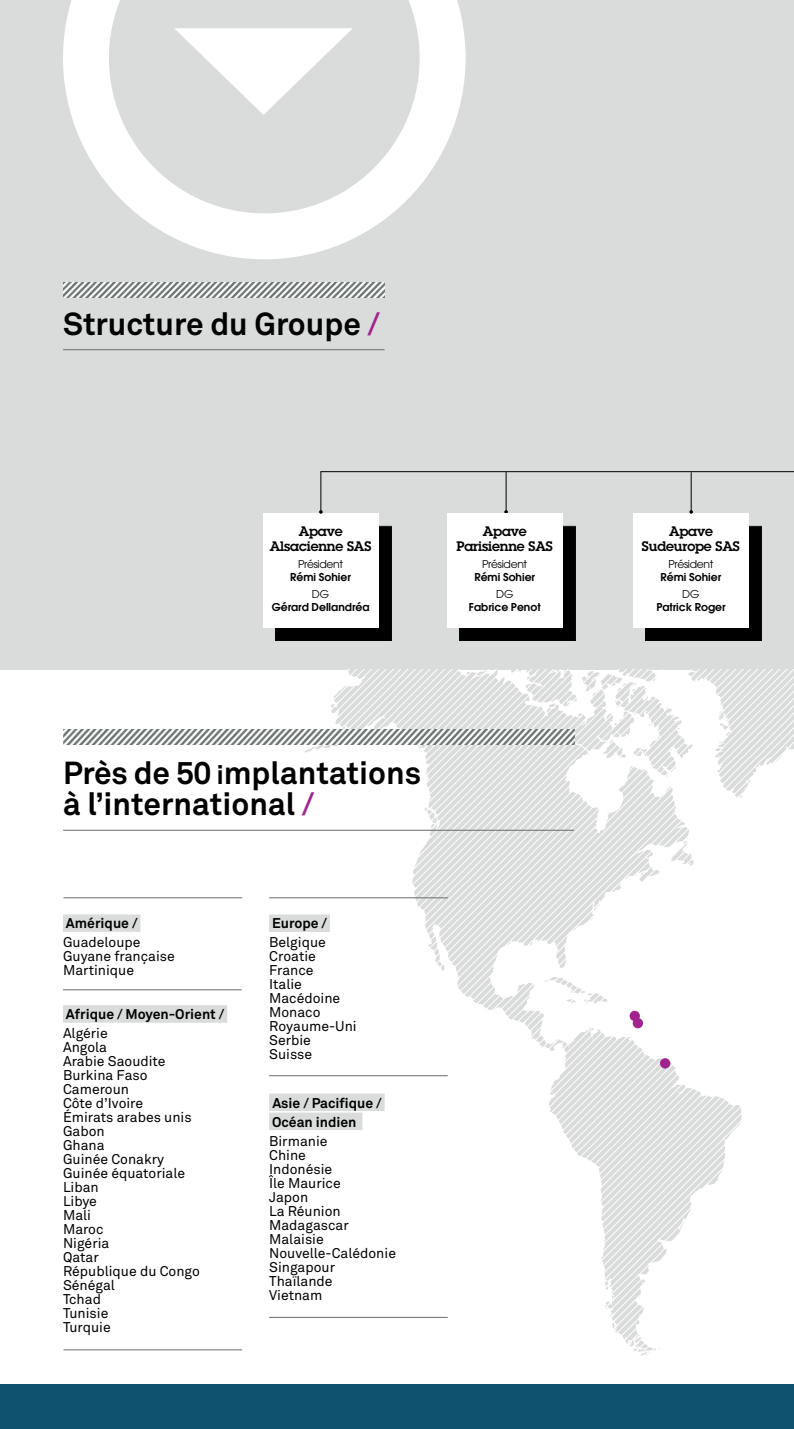
<style>
.page{position:relative;width:794px;height:1429px;background:#fff}
.page>*{position:absolute;margin:0;border:0;box-sizing:border-box;transform-origin:0 0}
.t1{font:700 31.5px/31.5px "Akkurat";color:#000001}
.t2{font:14px/14px "Akkurat";color:#000001}
.t3{font:700 14px/18.9px "Akkurat";color:#000001}
.t4{font:600 13.47px/14.3px "Lubalin Graph";letter-spacing:-.01em;color:#000001;text-align:center}
.t5{font:600 10.85px "Avant Garde";color:#000001}
.t6{font:10.85px "Avant Garde";letter-spacing:-.03em;color:#000001}
.s1{color:#a1238d}
.s2{font-size:26.25px}
</style>
<div class="page">
<div style="left:0;top:1383px;width:794px;height:46px;background:#0f5270"></div>
<div style="left:0;top:0;width:794px;height:821px;background:#dadcdb"></div>
<hr style="left:63px;top:349px;width:321px;height:1px;background:#666f6a">
<img style="left:63px;top:283px;width:321px;height:15px">
<div style="left:0;top:670px;width:794px;height:713px;background:#fff"></div>
<svg style="left:303px;top:670px;width:439px;height:672px"></svg>
<svg style="left:539px;top:975px;width:70px;height:53px"></svg>
<svg style="left:626px;top:1334px;width:36px;height:22px"></svg>
<svg style="left:604px;top:1280px;width:12px;height:21px"></svg>
<svg style="left:507px;top:670px;width:287px;height:143px"></svg>
<div style="left:660px;top:1058px;width:10px;height:10px;background:#a1238d;border-radius:50%"></div>
<div style="left:632px;top:1018px;width:11px;height:10px;background:#a1238d;border-radius:50%"></div>
<div style="left:629px;top:1011px;width:11px;height:10px;background:#a1238d;border-radius:50%"></div>
<div style="left:269px;top:914px;width:61px;height:18px;background:#dadcdb"></div>
<div style="left:269px;top:1093px;width:115px;height:18px;background:#dadcdb"></div>
<div style="left:269px;top:1112px;width:93px;height:18px;background:#dadcdb"></div>
<div style="left:63px;top:914px;width:77px;height:18px;background:#dadcdb"></div>
<div style="left:63px;top:1005px;width:164px;height:18px;background:#dadcdb"></div>
<hr style="left:63px;top:830px;width:511px;height:1px;background:#666f6a">
<img style="left:63px;top:729px;width:512px;height:15px">
<hr style="left:63px;top:989px;width:179px;height:1px;background:#666f6a">
<hr style="left:269px;top:1317px;width:179px;height:1px;background:#666f6a">
<hr style="left:269px;top:897px;width:179px;height:1px;background:#666f6a">
<hr style="left:63px;top:1349px;width:179px;height:1px;background:#666f6a">
<hr style="left:63px;top:897px;width:179px;height:1px;background:#666f6a">
<hr style="left:269px;top:1075px;width:179px;height:1px;background:#666f6a">
<div style="left:275px;top:526px;width:116px;height:114px;background:#000001"></div>
<div style="left:263px;top:514px;width:116px;height:114px;background:#fff"></div>
<hr style="left:505px;top:472px;width:1px;height:40px;background:#000001">
<svg style="left:504px;top:510px;width:4px;height:4px"></svg>
<div style="left:460px;top:526px;width:116px;height:114px;background:#000001"></div>
<div style="left:447px;top:514px;width:116px;height:114px;background:#fff"></div>
<div style="left:646px;top:526px;width:115px;height:114px;background:#000001"></div>
<div style="left:633px;top:514px;width:116px;height:114px;background:#fff"></div>
<hr style="left:321px;top:471px;width:473px;height:1px;background:#000001">
<svg style="left:63px;top:0;width:402px;height:259px"></svg>
<svg style="left:174px;top:28px;width:179px;height:87px"></svg>
<hr style="left:320px;top:472px;width:1px;height:40px;background:#000001">
<svg style="left:319px;top:510px;width:4px;height:4px"></svg>
<hr style="left:690px;top:472px;width:1px;height:40px;background:#000001">
<svg style="left:689px;top:510px;width:4px;height:4px"></svg>
<h1 class="t1" style="left:63px;top:308px;width:318px">Structure du Groupe <span class="s1">/</span></h1>
<p class="t4" style="left:270px;top:524px;width:103px">Apave<br>Alsacienne SAS</p>
<p class="t6" style="left:298px;top:558px;width:47px">Président</p>
<p class="t5" style="left:290px;top:570px;width:62px">Rémi Sohier</p>
<p class="t6" style="left:312px;top:588px;width:19px">DG</p>
<p class="t5" style="left:272px;top:600px;width:99px">Gérard Dellandréa</p>
<p class="t4" style="left:456px;top:524px;width:98px">Apave<br>Parisienne SAS</p>
<p class="t6" style="left:482px;top:558px;width:47px">Président</p>
<p class="t5" style="left:474px;top:570px;width:62px">Rémi Sohier</p>
<p class="t6" style="left:496px;top:588px;width:19px">DG</p>
<p class="t5" style="left:469px;top:600px;width:73px">Fabrice Penot</p>
<h1 class="t1" style="left:63px;top:757px;width:359px">Près de 50 <span class="s2">i</span>mplantations à l’international <span class="s1">/</span></h1>
<p class="t3" style="left:66px;top:914px;width:73px">Amérique /</p>
<p class="t2" style="left:63px;top:936px;width:113px">Guadeloupe<br>Guyane française<br>Martinique</p>
<p class="t3" style="left:66px;top:1005px;width:160px">Afrique / Moyen-Orient /</p>
<p class="t2" style="left:63px;top:1026px;width:138px">Algérie<br>Angola<br>Arabie Saoudite<br>Burkina Faso<br>Cameroun<br>Côte d’Ivoire<br>Émirats arabes unis<br>Gabon<br>Ghana<br>Guinée Conakry<br>Guinée équatoriale<br>Liban<br>Libye<br>Mali<br>Maroc<br>Nigéria<br>Qatar<br>République du Congo<br>Sénégal<br>Tchad<br>Tunisie<br>Turquie</p>
<p class="t3" style="left:272px;top:914px;width:56px">Europe /</p>
<p class="t2" style="left:269px;top:936px;width:89px">Belgique<br>Croatie<br>France<br>Italie<br>Macédoine<br>Monaco<br>Royaume-Uni<br>Serbie<br>Suisse</p>
<p class="t3" style="left:272px;top:1093px;width:111px">Asie / Pacifique /<br>Océan indien</p>
<p class="t2" style="left:269px;top:1134px;width:128px">Birmanie<br>Chine<br>Indonésie<br>Île Maurice<br>Japon<br>La Réunion<br>Madagascar<br>Malaisie<br>Nouvelle-Calédonie<br>Singapour<br>Thaïlande<br>Vietnam</p>
<p class="t4" style="left:642px;top:524px;width:99px">Apave<br>Sudeurope SAS</p>
<p class="t6" style="left:668px;top:558px;width:47px">Président</p>
<p class="t5" style="left:660px;top:570px;width:62px">Rémi Sohier</p>
<p class="t6" style="left:682px;top:588px;width:19px">DG</p>
<p class="t5" style="left:656px;top:600px;width:71px">Patrick Roger</p>
</div>
